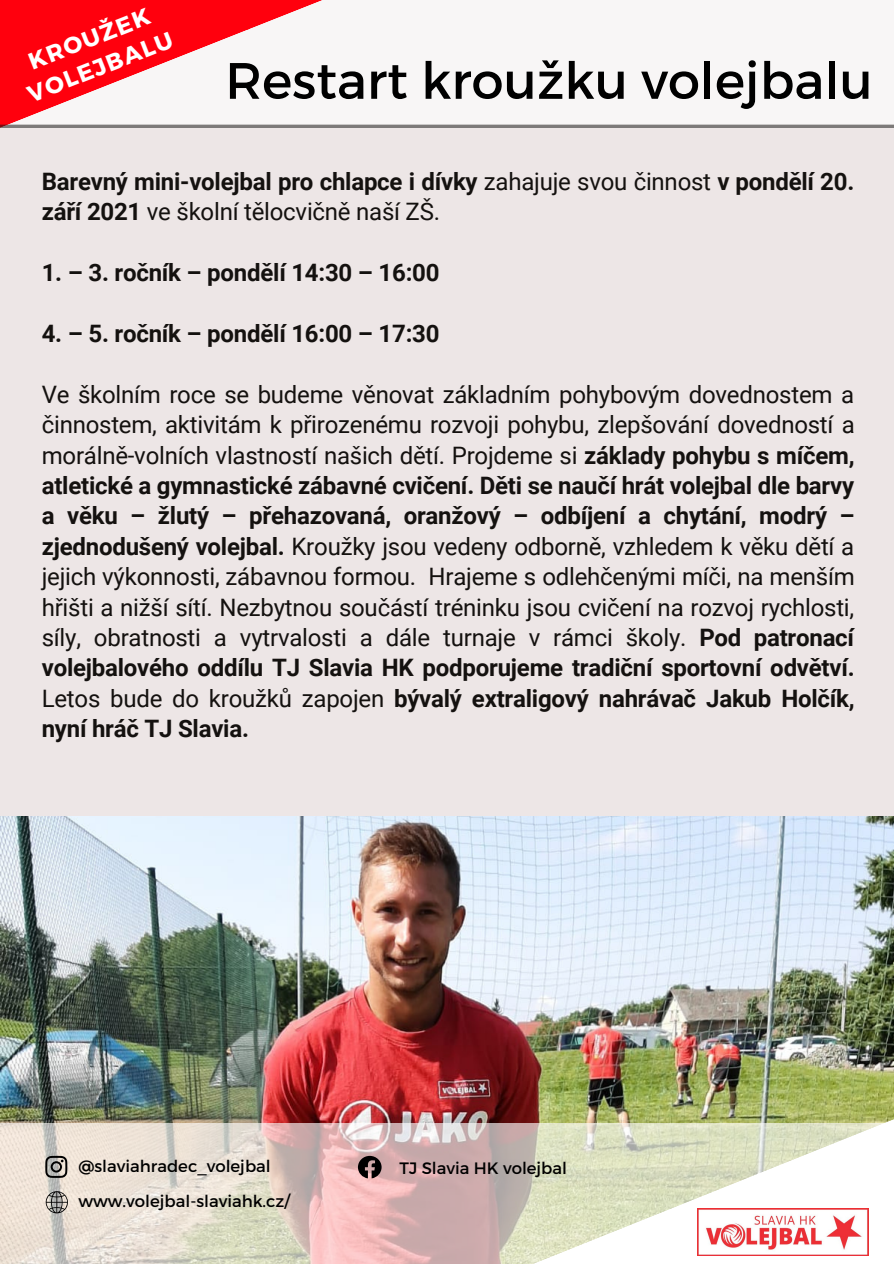
<style>
.page{position:relative;width:894px;height:1264px;background:#fff}
.page>*{position:absolute;margin:0;border:0;box-sizing:border-box;transform-origin:0 0}
.t1{font:51px "Montserrat";color:#000}
.t2{font:24px/30.5px "Roboto";letter-spacing:-.01em;color:#14110f;text-align:justify}
.t3{font:700 24px/30.5px "Roboto";letter-spacing:-.01em;color:#14110f}
.t4{font:700 23.4px "Montserrat";color:#fff}
.t5{font:16.5px "Montserrat";color:#000}
.s1{font-weight:400}
.s2{font-weight:700}
</style>
<div class="page">
<div style="left:0;top:0;width:893px;height:1263px;background:#ede6e6"></div>
<img style="left:0;top:817px;width:893px;height:305px">
<div style="left:0;top:0;width:893px;height:128px;background:#f8f6f6"></div>
<svg style="left:0;top:0;width:595px;height:125px"></svg>
<hr style="left:0;top:125px;width:893px;height:3px;background:#14110f">
<svg style="left:0;top:1122px;width:527px;height:141px"></svg>
<svg style="left:527px;top:1112px;width:366px;height:151px;background:#e3e5cf"></svg>
<img style="left:697px;top:1207px;width:171px;height:48px">
<svg style="left:45px;top:1190px;width:23px;height:23px"></svg>
<svg style="left:45px;top:1155px;width:22px;height:22px"></svg>
<svg style="left:358px;top:1155px;width:23px;height:23px"></svg>
<p class="t4" style="left:24px;top:47px;width:130px;rotate:-21deg">KROUŽEK</p>
<p class="t4" style="left:23px;top:80px;width:155px;rotate:-21deg">VOLEJBALU</p>
<p class="t1" style="left:225px;top:47px;width:648px">Restart kroužku volejbalu</p>
<p class="t3" style="left:42px;top:166px;width:813px">Barevný mini-volejbal pro chlapce i dívky <span class="s1">zahajuje svou činnost</span> v pondělí 20. září 2021 <span class="s1">ve školní tělocvičně naší ZŠ.</span></p>
<p class="t3" style="left:42px;top:257px;width:399px">1. – 3. ročník – pondělí 14:30 – 16:00</p>
<p class="t3" style="left:42px;top:318px;width:399px">4. – 5. ročník – pondělí 16:00 – 17:30</p>
<p class="t2" style="left:42px;top:379px;width:814px">Ve školním roce se budeme věnovat základním pohybovým dovednostem a činnostem, aktivitám k přirozenému rozvoji pohybu, zlepšování dovedností a morálně-volních vlastností našich dětí. Projdeme si <span class="s2">základy pohybu s míčem, atletické a gymnastické zábavné cvičení. Děti se naučí hrát volejbal dle barvy a věku – žlutý – přehazovaná, oranžový – odbíjení a chytání, modrý – zjednodušený volejbal.</span> Kroužky jsou vedeny odborně, vzhledem k věku dětí a jejich výkonnosti, zábavnou formou. Hrajeme s odlehčenými míči, na menším hřišti a nižší sítí. Nezbytnou součástí tréninku jsou cvičení na rozvoj rychlosti, síly, obratnosti a vytrvalosti a dále turnaje v rámci školy. <span class="s2">Pod patronací volejbalového oddílu TJ Slavia HK podporujeme tradiční sportovní odvětví.<br></span>Letos bude do kroužků zapojen <span class="s2">bývalý extraligový nahrávač Jakub Holčík, nyní hráč TJ Slavia.</span></p>
<p class="t5" style="left:78px;top:1155px;width:194px">@slaviahradec_volejbal</p>
<p class="t5" style="left:78px;top:1190px;width:213px">www.volejbal-slaviahk.cz/</p>
<p class="t5" style="left:399px;top:1157px;width:169px">TJ Slavia HK volejbal</p>
</div>
